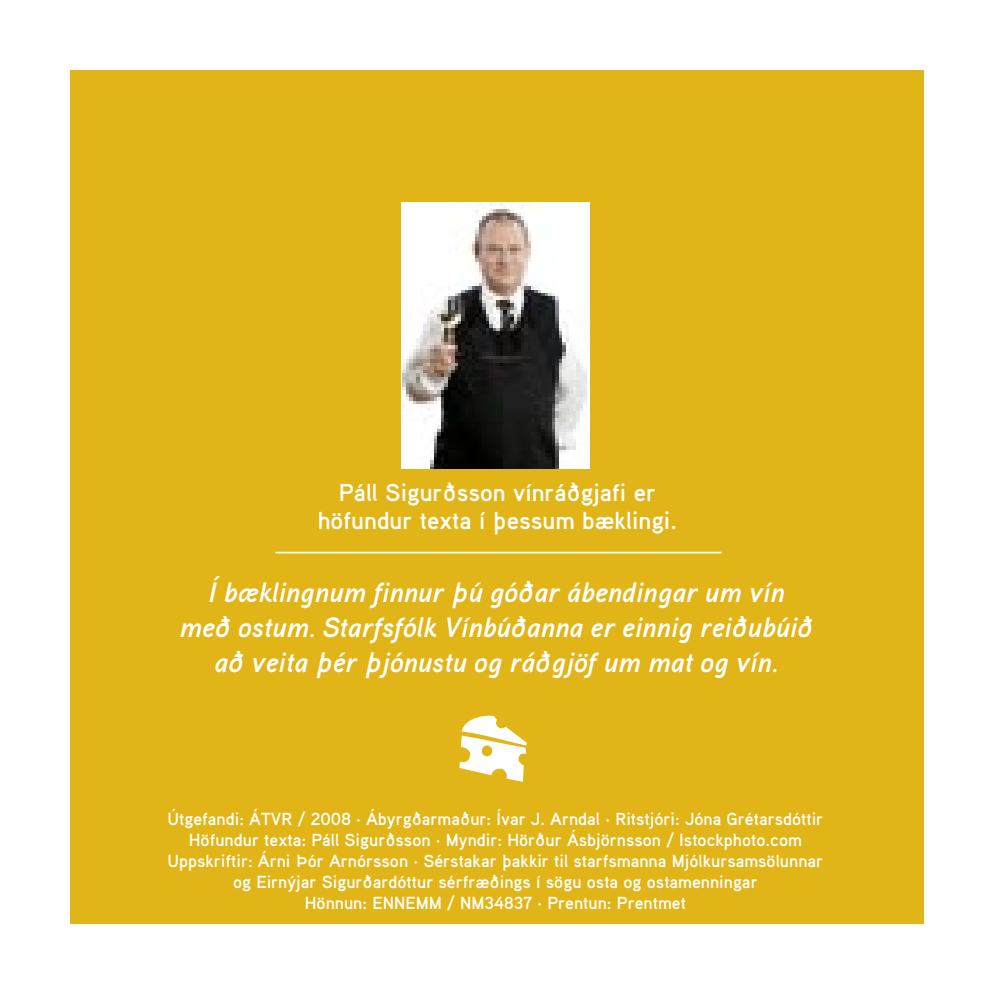
<style>
.page{position:relative;width:993px;height:993px;background:#fff}
.page>*{position:absolute;margin:0;border:0;box-sizing:border-box;transform-origin:0 0}
.t1{font:italic 700 28px/35px "Aaux Pro";color:#fff;text-align:center}
.t2{font:700 24.5px/28px "Aaux Pro";color:#fff;text-align:center}
.t3{font:700 17.5px "Aaux Pro";color:#fff}
</style>
<div class="page">
<div style="left:69px;top:69px;width:854px;height:854px;background:#e1b517"></div>
<svg style="left:459px;top:715px;width:67px;height:66px"></svg>
<img style="left:401px;top:203px;width:188px;height:265px">
<hr style="left:276px;top:551px;width:444px;height:2px;background:#fff">
<h2 class="t2" style="left:317px;top:478px;width:360px">Páll Sigurðsson vínráðgjafi er höfundur texta í þessum bæklingi.</h2>
<h1 class="t1" style="left:179px;top:573px;width:635px">Í bæklingnum finnur þú góðar ábendingar um vín með ostum. Starfsfólk Vínbúðanna er einnig reiðubúið að veita þér þjónustu og ráðgjöf um mat og vín.</h1>
<p class="t3" style="left:167px;top:807px;width:657px">Útgefandi: ÁTVR / 2008 · Ábyrgðarmaður: Ívar J. Arndal · Ritstjóri: Jóna Grétarsdóttir</p>
<p class="t3" style="left:189px;top:828px;width:614px">Höfundur texta: Páll Sigurðsson · Myndir: Hörður Ásbjörnsson / Istockphoto.com</p>
<p class="t3" style="left:167px;top:849px;width:657px">Uppskriftir: Árni Þór Arnórsson · Sérstakar þakkir til starfsmanna Mjólkursamsölunnar</p>
<p class="t3" style="left:233px;top:870px;width:526px">og Eirnýjar Sigurðardóttur sérfræðings í sögu osta og ostamenningar</p>
<p class="t3" style="left:305px;top:891px;width:79px">Hönnun: ENNE</p>
<p class="t3" style="left:415px;top:891px;width:271px">MM / NM34837 · Prentun: Prentmet</p>
</div>
